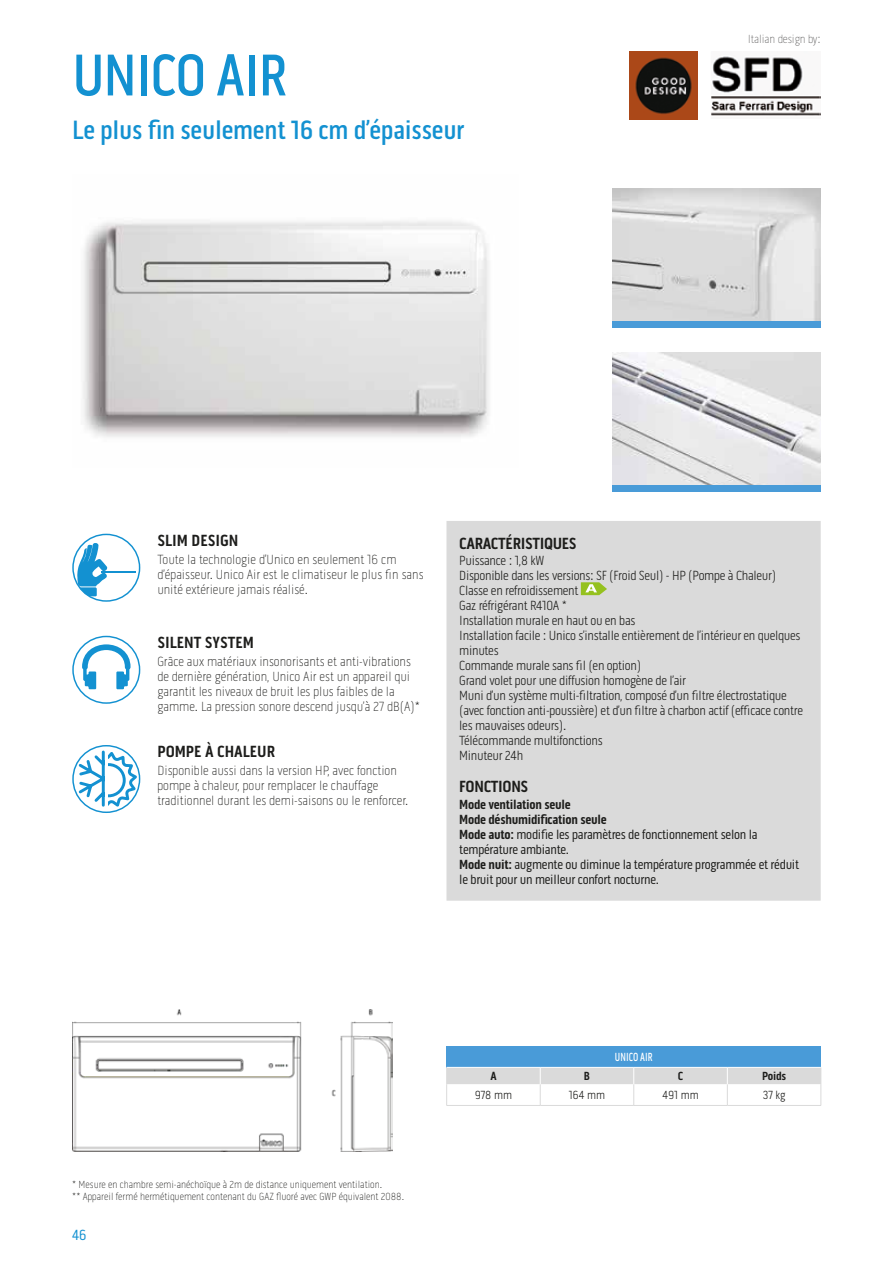
<style>
.page{position:relative;width:893px;height:1263px;background:#fff}
.page>*{position:absolute;margin:0;border:0;box-sizing:border-box;transform-origin:0 0}
.t1{font:500 60px "Pill Gothic 300 mg";letter-spacing:-.02em;color:#1391d1;scale:.95 1}
.t2{font:500 27px "Pill Gothic 300 mg";letter-spacing:-.01em;color:#1391d1}
.t3{font:700 16.5px "Pill Gothic 300 mg";color:#1d1d1b}
.t4{font:700 16.5px "Pill Gothic 300 mg";letter-spacing:-.02em;color:#1d1d1b}
.t5{font:15px "Pill Gothic 300 mg";color:#1391d1}
.t6{font:300 13.5px/15px "Pill Gothic 300 mg";letter-spacing:-.02em;color:#1d1d1b}
.t7{font:100 13.5px/15px "Pill Gothic 300 mg";color:#1d1d1b}
.t8{font:13.5px/15px "Pill Gothic 300 mg";letter-spacing:-.02em;color:#1d1d1b}
.t9{font:300 12px "Pill Gothic 300 mg";color:#1d1d1b}
.t10{font:100 12px "Pill Gothic 300 mg";letter-spacing:-.01em;color:#646363}
.t11{font:500 12px "Pill Gothic 300 mg";color:#fff;scale:.8 1}
.t12{font:700 12px "Pill Gothic 300 mg";letter-spacing:-.02em;color:#1d1d1b}
.t13{font:100 10.5px/12px "Pill Gothic 300 mg";color:#1d1d1b}
.s1{font-weight:700}
</style>
<div class="page">
<img style="left:72px;top:1009px;width:321px;height:142px">
<div style="left:447px;top:1046px;width:374px;height:21px;background:#499bd8"></div>
<hr style="left:446px;top:1105px;width:94px;height:1px;background:#dadada">
<hr style="left:540px;top:1105px;width:94px;height:1px;background:#dadada">
<hr style="left:634px;top:1105px;width:93px;height:1px;background:#dadada">
<hr style="left:727px;top:1105px;width:94px;height:1px;background:#dadada">
<svg style="left:446px;top:1067px;width:376px;height:38px"></svg>
<img style="left:629px;top:51px;width:68px;height:68px">
<img style="left:711px;top:56px;width:110px;height:60px">
<img style="left:83px;top:221px;width:406px;height:216px">
<img style="left:612px;top:189px;width:209px;height:132px">
<div style="left:612px;top:321px;width:209px;height:7px;background:#499bd8"></div>
<img style="left:612px;top:353px;width:209px;height:132px">
<div style="left:612px;top:485px;width:209px;height:7px;background:#499bd8"></div>
<svg style="left:77px;top:543px;width:31px;height:43px"></svg>
<svg style="left:78px;top:587px;width:19px;height:10px"></svg>
<hr style="left:101px;top:571px;width:34px;height:2px;background:#1391d1">
<div style="left:72px;top:534px;width:68px;height:68px;border:1px solid #1391d1;border-radius:50%"></div>
<svg style="left:82px;top:644px;width:49px;height:45px"></svg>
<div style="left:72px;top:636px;width:68px;height:68px;border:1px solid #1391d1;border-radius:50%"></div>
<div style="left:72px;top:745px;width:68px;height:68px;border:1px solid #1391d1;border-radius:50%"></div>
<svg style="left:76px;top:749px;width:60px;height:60px"></svg>
<div style="left:446px;top:521px;width:375px;height:380px;background:#dadada"></div>
<svg style="left:581px;top:582px;width:26px;height:13px"></svg>
<h1 class="t1" style="left:72px;top:40px;width:227px">UNICO AIR</h1>
<h2 class="t2" style="left:72px;top:114px;width:394px">Le plus fin seulement 16 cm d’épaisseur</h2>
<p class="t10" style="left:748px;top:32px;width:74px">Italian design by:</p>
<p class="t3" style="left:157px;top:530px;width:83px">SLIM DESIGN</p>
<p class="t7" style="left:157px;top:552px;width:268px">Toute la technologie d’Unico en seulement 16 cm d’épaisseur. Unico Air est le climatiseur le plus fin sans unité extérieure jamais réalisé.</p>
<p class="t3" style="left:157px;top:633px;width:98px">SILENT SYSTEM</p>
<p class="t7" style="left:157px;top:654px;width:264px">Grâce aux matériaux insonorisants et anti-vibrations de dernière génération, Unico Air est un appareil qui garantit les niveaux de bruit les plus faibles de la gamme. La pression sonore descend jusqu’à 27 dB(A)*</p>
<p class="t3" style="left:157px;top:742px;width:119px">POMPE À CHALEUR</p>
<p class="t7" style="left:157px;top:763px;width:253px">Disponible aussi dans la version HP, avec fonction pompe à chaleur, pour remplacer le chauffage traditionnel durant les demi-saisons ou le renforcer.</p>
<p class="t4" style="left:459px;top:533px;width:119px">CARACTÉRISTIQUES</p>
<p class="t6" style="left:459px;top:553px;width:345px">Puissance : 1,8 kW<br>Disponible dans les versions: SF (Froid Seul) - HP (Pompe à Chaleur)<br>Classe en refroidissement<br>Gaz réfrigérant R410A *<br>Installation murale en haut ou en bas<br>Installation facile : Unico s’installe entièrement de l’intérieur en quelques minutes<br>Commande murale sans fil (en option)<br>Grand volet pour une diffusion homogène de l’air<br>Muni d’un système multi-filtration, composé d’un filtre électrostatique (avec fonction anti-poussière) et d’un filtre à charbon actif (efficace contre les mauvaises odeurs).<br>Télécommande multifonctions<br>Minuteur 24h</p>
<p class="t4" style="left:459px;top:777px;width:71px">FONCTIONS</p>
<p class="t8" style="left:459px;top:797px;width:341px"><span class="s1">Mode ventilation seule<br>Mode déshumidification seule<br>Mode auto:</span> modifie les paramètres de fonctionnement selon la température ambiante.<br><span class="s1">Mode nuit:</span> augmente ou diminue la température programmée et réduit le bruit pour un meilleur confort nocturne.</p>
<p class="t13" style="left:72px;top:1178px;width:333px">* Mesure en chambre semi-anéchoïque à 2m de distance uniquement ventilation.<br>** Appareil fermé hermétiquement contenant du GAZ fluoré avec GWP équivalent 2088.</p>
<p class="t5" style="left:72px;top:1226px;width:16px">46</p>
<p class="t11" style="left:615px;top:1050px;width:49px">UNICO AIR</p>
<p class="t12" style="left:490px;top:1069px;width:8px">A</p>
<p class="t12" style="left:584px;top:1069px;width:8px">B</p>
<p class="t12" style="left:678px;top:1069px;width:7px">C</p>
<p class="t12" style="left:762px;top:1069px;width:26px">Poids</p>
<p class="t9" style="left:475px;top:1088px;width:39px">978 mm</p>
<p class="t9" style="left:569px;top:1088px;width:38px">164 mm</p>
<p class="t9" style="left:662px;top:1088px;width:38px">491 mm</p>
<p class="t9" style="left:763px;top:1088px;width:24px">37 kg</p>
</div>
